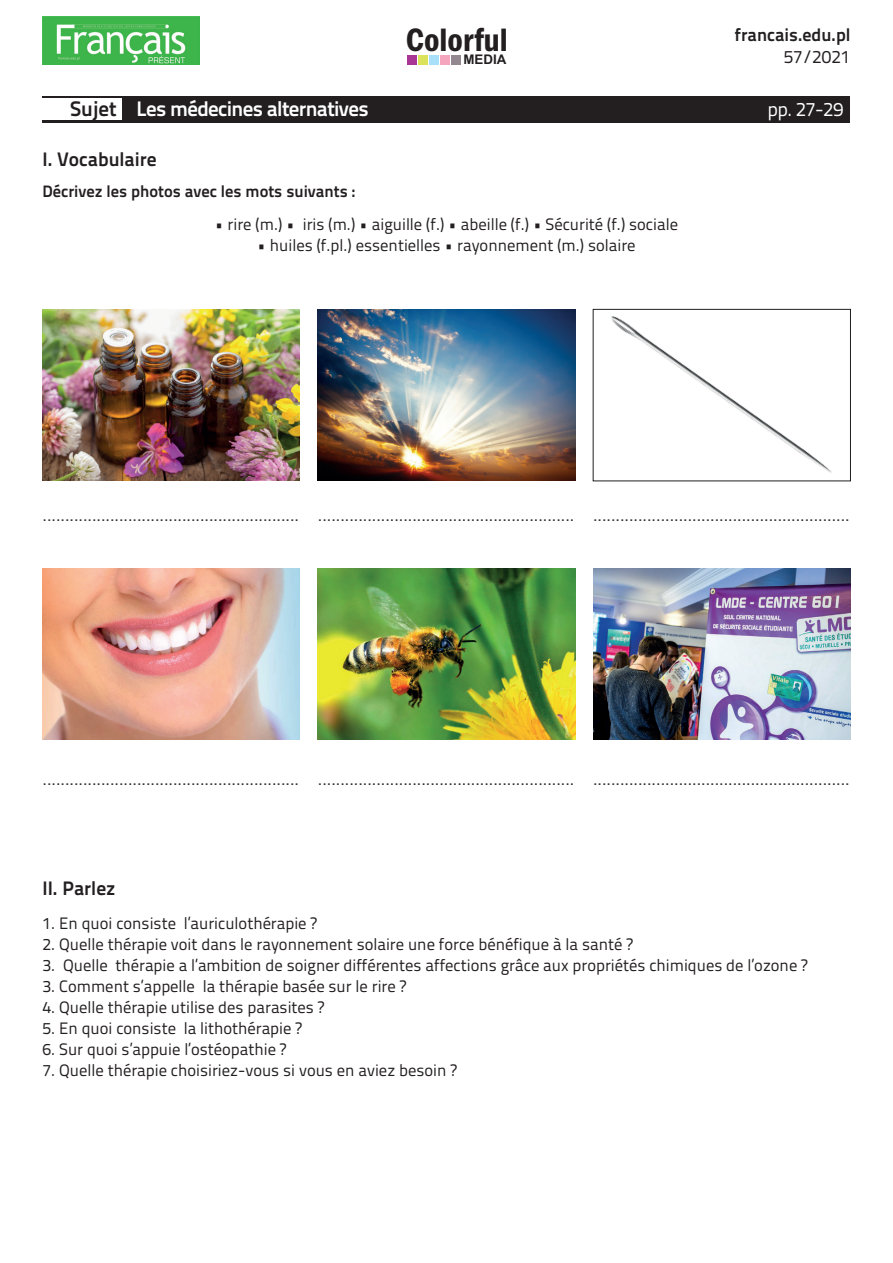
<style>
.page{position:relative;width:893px;height:1263px;background:#fff}
.page>*{position:absolute;margin:0;border:0;box-sizing:border-box;transform-origin:0 0}
.t1{font:600 condensed 33.6px "Franklin Gothic";color:#231f20}
.t2{font:700 21px "Titillium Text 22 L";letter-spacing:-.03em;color:#fff}
.t3{font:700 19.5px "Titillium Text 22 L";color:#231f20}
.t4{font:19.5px "Titillium Text 22 L";color:#fff}
.t5{font:18px "Times";color:#231f20}
.t6{font:700 18px "Titillium Text 22 L";color:#231f20}
.t7{font:18px "Titillium Text 22 L";color:#231f20}
.t8{font:16.5px "Titillium Text 22 L";color:#231f20}
.t9{font:700 16.5px "Titillium Text 22 L";color:#231f20}
.t10{font:700 13.35px "Arial";color:#231f20}
.s1{color:#231f20}
</style>
<div class="page">
<div style="left:43px;top:96px;width:807px;height:26px;background:#231f20"></div>
<img style="left:43px;top:17px;width:156px;height:48px">
<div style="left:408px;top:55px;width:9px;height:9px;background:#a93594"></div>
<div style="left:441px;top:55px;width:9px;height:9px;background:#f6a5bf"></div>
<div style="left:430px;top:55px;width:9px;height:9px;background:#a8dff9"></div>
<div style="left:419px;top:55px;width:9px;height:9px;background:#dbe35d"></div>
<div style="left:452px;top:55px;width:9px;height:9px;background:#938890"></div>
<div style="left:35px;top:98px;width:87px;height:22px;background:#fff"></div>
<img style="left:43px;top:309px;width:257px;height:172px">
<img style="left:43px;top:568px;width:257px;height:172px">
<img style="left:318px;top:309px;width:257px;height:172px">
<img style="left:318px;top:568px;width:257px;height:172px">
<img style="left:611px;top:316px;width:221px;height:157px">
<div style="left:593px;top:309px;width:258px;height:172px;border:1px solid #231f20"></div>
<img style="left:593px;top:568px;width:257px;height:172px">
<h1 class="t1" style="left:406px;top:18px;width:103px">Colorful</h1>
<p class="t10" style="left:463px;top:51px;width:45px">MEDIA</p>
<p class="t6" style="left:735px;top:21px;width:117px">francais.edu.pl</p>
<p class="t7" style="left:784px;top:44px;width:68px">57/2021</p>
<p class="t2" style="left:70px;top:93px;width:300px"><span class="s1">Sujet</span> Les médecines alternatives</p>
<p class="t4" style="left:768px;top:95px;width:77px">pp. 27-29</p>
<p class="t3" style="left:43px;top:144px;width:116px">I. Vocabulaire</p>
<p class="t9" style="left:43px;top:178px;width:314px">Décrivez les photos avec les mots suivants :</p>
<p class="t8" style="left:215px;top:212px;width:465px">• rire (m.) • iris (m.) • aiguille (f.) • abeille (f.) • Sécurité (f.) sociale</p>
<p class="t8" style="left:257px;top:233px;width:380px">• huiles (f.pl.) essentielles • rayonnement (m.) solaire</p>
<p class="t5" style="left:43px;top:505px;width:258px">.........................................................</p>
<p class="t5" style="left:318px;top:505px;width:258px">.........................................................</p>
<p class="t5" style="left:593px;top:505px;width:258px">.........................................................</p>
<p class="t5" style="left:43px;top:768px;width:258px">.........................................................</p>
<p class="t5" style="left:318px;top:768px;width:258px">.........................................................</p>
<p class="t5" style="left:593px;top:768px;width:258px">.........................................................</p>
<p class="t3" style="left:43px;top:873px;width:75px">II. Parlez</p>
<p class="t8" style="left:43px;top:911px;width:276px">1. En quoi consiste l’auriculothérapie ?</p>
<p class="t8" style="left:43px;top:932px;width:592px">2. Quelle thérapie voit dans le rayonnement solaire une force bénéfique à la santé ?</p>
<p class="t8" style="left:43px;top:953px;width:767px">3. Quelle thérapie a l’ambition de soigner différentes affections grâce aux propriétés chimiques de l’ozone ?</p>
<p class="t8" style="left:43px;top:974px;width:365px">3. Comment s’appelle la thérapie basée sur le rire ?</p>
<p class="t8" style="left:43px;top:995px;width:283px">4. Quelle thérapie utilise des parasites ?</p>
<p class="t8" style="left:43px;top:1016px;width:261px">5. En quoi consiste la lithothérapie ?</p>
<p class="t8" style="left:43px;top:1037px;width:245px">6. Sur quoi s’appuie l’ostéopathie ?</p>
<p class="t8" style="left:43px;top:1058px;width:416px">7. Quelle thérapie choisiriez-vous si vous en aviez besoin ?</p>
</div>
